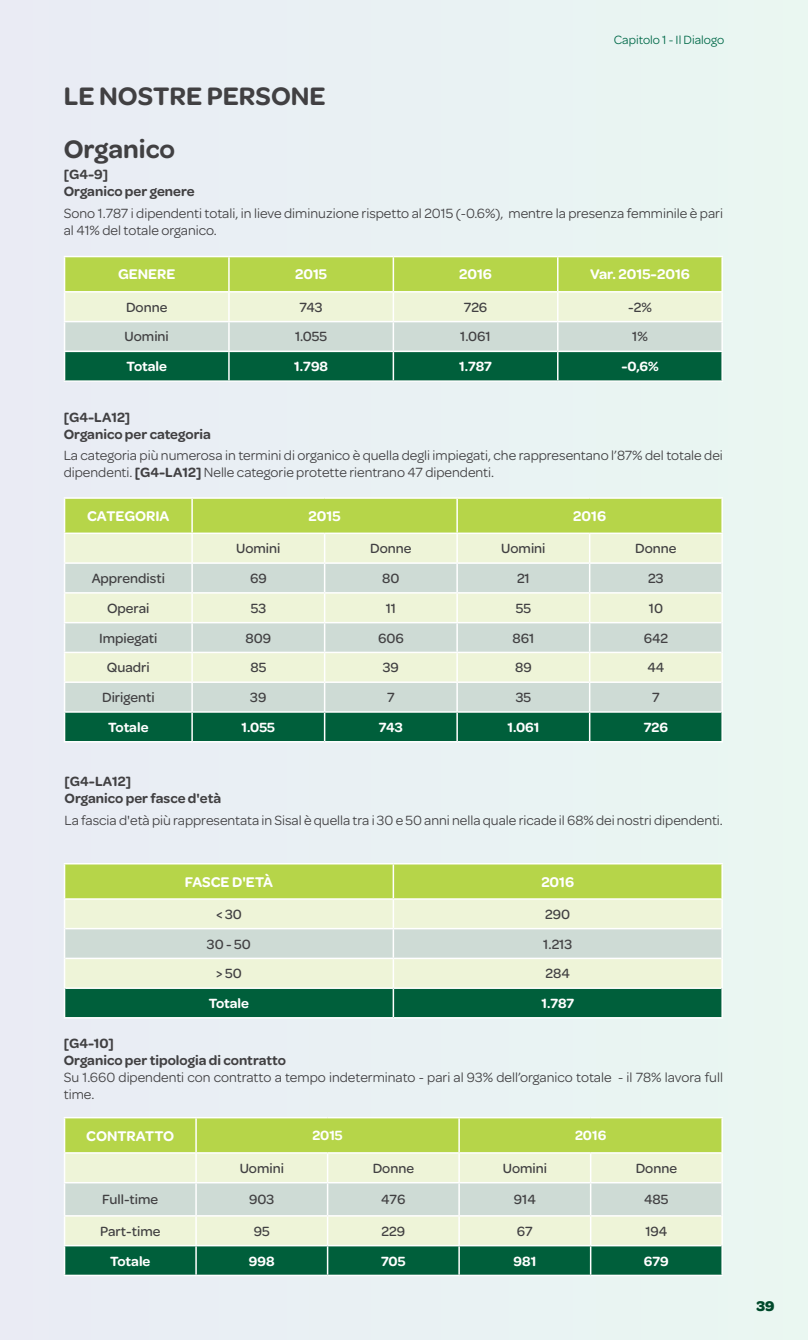
<style>
.page{position:relative;width:808px;height:1340px;background:#fff}
.page>*{position:absolute;margin:0;border:0;box-sizing:border-box;transform-origin:0 0}
.t1{font:600 27px "Omnes";color:#414042}
.t2{font:600 15px "Omnes";color:#fff}
.t3{font:700 15px "Omnes";color:#00492b}
.t4{font:14.25px/17.1px "Omnes";color:#414042}
.t5{font:500 14.25px "Omnes";color:#414042}
.t6{font:600 14.25px/17.1px "Omnes";color:#414042}
.t7{font:600 14.25px "Omnes";color:#fff}
.t8{font:12.75px "Omnes";color:#006948}
.s1{font-weight:600}
</style>
<div class="page">
<div style="left:0;top:0;width:808px;height:1339px;background:#e9f1f3"></div>
<hr style="left:558px;top:256px;width:165px;height:1px;background:#fff">
<hr style="left:721px;top:257px;width:2px;height:34px;background:#fff">
<hr style="left:558px;top:291px;width:165px;height:1px;background:#fff">
<hr style="left:721px;top:292px;width:2px;height:29px;background:#fff">
<hr style="left:558px;top:321px;width:165px;height:1px;background:#fff">
<hr style="left:721px;top:322px;width:2px;height:28px;background:#fff">
<hr style="left:558px;top:350px;width:165px;height:2px;background:#fff">
<hr style="left:721px;top:352px;width:2px;height:28px;background:#fff">
<hr style="left:64px;top:380px;width:165px;height:2px;background:#fff">
<hr style="left:229px;top:380px;width:164px;height:2px;background:#fff">
<hr style="left:393px;top:380px;width:165px;height:2px;background:#fff">
<hr style="left:558px;top:380px;width:165px;height:2px;background:#fff">
<svg style="left:64px;top:256px;width:658px;height:125px;background:#a3c590"></svg>
<hr style="left:64px;top:497px;width:128px;height:2px;background:#fff">
<hr style="left:192px;top:497px;width:133px;height:2px;background:#fff">
<hr style="left:325px;top:497px;width:132px;height:2px;background:#fff">
<hr style="left:457px;top:497px;width:133px;height:2px;background:#fff">
<hr style="left:590px;top:497px;width:133px;height:2px;background:#fff">
<hr style="left:721px;top:499px;width:2px;height:33px;background:#fff">
<hr style="left:590px;top:532px;width:133px;height:2px;background:#fff">
<hr style="left:721px;top:534px;width:2px;height:29px;background:#fff">
<hr style="left:721px;top:563px;width:2px;height:30px;background:#fff">
<hr style="left:721px;top:593px;width:2px;height:29px;background:#fff">
<hr style="left:721px;top:622px;width:2px;height:30px;background:#fff">
<hr style="left:721px;top:652px;width:2px;height:30px;background:#fff">
<hr style="left:721px;top:682px;width:2px;height:30px;background:#fff">
<svg style="left:64px;top:498px;width:658px;height:243px;background:#c0d6b3"></svg>
<hr style="left:721px;top:712px;width:2px;height:29px;background:#fff">
<hr style="left:64px;top:741px;width:128px;height:1px;background:#fff">
<hr style="left:192px;top:741px;width:133px;height:1px;background:#fff">
<hr style="left:325px;top:741px;width:132px;height:1px;background:#fff">
<hr style="left:457px;top:741px;width:133px;height:1px;background:#fff">
<hr style="left:590px;top:741px;width:133px;height:1px;background:#fff">
<hr style="left:393px;top:863px;width:330px;height:1px;background:#fff">
<hr style="left:721px;top:864px;width:2px;height:34px;background:#fff">
<hr style="left:393px;top:898px;width:330px;height:1px;background:#fff">
<hr style="left:721px;top:899px;width:2px;height:29px;background:#fff">
<hr style="left:721px;top:928px;width:2px;height:30px;background:#fff">
<hr style="left:721px;top:958px;width:2px;height:30px;background:#fff">
<svg style="left:64px;top:863px;width:658px;height:154px;background:#b1ce9d"></svg>
<hr style="left:721px;top:988px;width:2px;height:29px;background:#fff">
<hr style="left:64px;top:1017px;width:329px;height:1px;background:#fff">
<hr style="left:393px;top:1017px;width:330px;height:1px;background:#fff">
<hr style="left:64px;top:1116px;width:132px;height:2px;background:#fff">
<hr style="left:196px;top:1116px;width:132px;height:2px;background:#fff">
<hr style="left:328px;top:1116px;width:131px;height:2px;background:#fff">
<hr style="left:459px;top:1116px;width:132px;height:2px;background:#fff">
<hr style="left:591px;top:1116px;width:132px;height:2px;background:#fff">
<hr style="left:721px;top:1118px;width:2px;height:34px;background:#fff">
<hr style="left:591px;top:1152px;width:132px;height:1px;background:#fff">
<hr style="left:721px;top:1153px;width:2px;height:29px;background:#fff">
<hr style="left:721px;top:1182px;width:2px;height:33px;background:#fff">
<hr style="left:721px;top:1215px;width:2px;height:30px;background:#fff">
<svg style="left:64px;top:1117px;width:658px;height:157px;background:#b3cf9f"></svg>
<hr style="left:721px;top:1245px;width:2px;height:29px;background:#fff">
<hr style="left:64px;top:1274px;width:132px;height:2px;background:#fff">
<hr style="left:196px;top:1274px;width:132px;height:2px;background:#fff">
<hr style="left:328px;top:1274px;width:131px;height:2px;background:#fff">
<hr style="left:459px;top:1274px;width:132px;height:2px;background:#fff">
<hr style="left:591px;top:1274px;width:132px;height:2px;background:#fff">
<h1 class="t1" style="left:64px;top:76px;width:263px">LE NOSTRE PERSONE</h1>
<p class="t8" style="left:614px;top:31px;width:112px">Capitolo 1 - Il Dialogo</p>
<h1 class="t1" style="left:64px;top:130px;width:113px">Organico</h1>
<p class="t6" style="left:64px;top:165px;width:132px">[G4-9]<br>Organico per genere</p>
<p class="t4" style="left:64px;top:204px;width:661px">Sono 1.787 i dipendenti totali, in lieve diminuzione rispetto al 2015 (-0.6%), mentre la presenza femminile è pari al 41% del totale organico.</p>
<p class="t2" style="left:118px;top:264px;width:59px">GENERE</p>
<p class="t2" style="left:295px;top:264px;width:34px">2015</p>
<p class="t2" style="left:459px;top:264px;width:34px">2016</p>
<p class="t2" style="left:590px;top:264px;width:101px">Var. 2015-2016</p>
<p class="t5" style="left:126px;top:297px;width:43px">Donne</p>
<p class="t5" style="left:300px;top:297px;width:25px">743</p>
<p class="t5" style="left:464px;top:297px;width:25px">726</p>
<p class="t5" style="left:628px;top:297px;width:25px">-2%</p>
<p class="t5" style="left:125px;top:327px;width:46px">Uomini</p>
<p class="t5" style="left:295px;top:327px;width:34px">1.055</p>
<p class="t5" style="left:460px;top:327px;width:32px">1.061</p>
<p class="t5" style="left:632px;top:327px;width:17px">1%</p>
<p class="t7" style="left:127px;top:356px;width:42px">Totale</p>
<p class="t7" style="left:294px;top:356px;width:36px">1.798</p>
<p class="t7" style="left:459px;top:356px;width:34px">1.787</p>
<p class="t7" style="left:621px;top:356px;width:39px">-0,6%</p>
<p class="t6" style="left:64px;top:408px;width:149px">[G4-LA12]<br>Organico per categoria</p>
<p class="t4" style="left:64px;top:446px;width:661px">La categoria più numerosa in termini di organico è quella degli impiegati, che rappresentano l’87% del totale dei dipendenti. <span class="s1">[G4-LA12]</span> Nelle categorie protette rientrano 47 dipendenti.</p>
<p class="t2" style="left:87px;top:505px;width:84px">CATEGORIA</p>
<p class="t2" style="left:309px;top:505px;width:34px">2015</p>
<p class="t2" style="left:573px;top:505px;width:34px">2016</p>
<p class="t5" style="left:236px;top:538px;width:46px">Uomini</p>
<p class="t5" style="left:370px;top:538px;width:43px">Donne</p>
<p class="t5" style="left:501px;top:538px;width:46px">Uomini</p>
<p class="t5" style="left:635px;top:538px;width:43px">Donne</p>
<p class="t5" style="left:92px;top:568px;width:75px">Apprendisti</p>
<p class="t5" style="left:250px;top:568px;width:18px">69</p>
<p class="t5" style="left:382px;top:568px;width:19px">80</p>
<p class="t5" style="left:517px;top:568px;width:14px">21</p>
<p class="t5" style="left:648px;top:568px;width:17px">23</p>
<p class="t5" style="left:107px;top:598px;width:44px">Operai</p>
<p class="t5" style="left:251px;top:598px;width:17px">53</p>
<p class="t5" style="left:386px;top:598px;width:12px">11</p>
<p class="t5" style="left:516px;top:598px;width:17px">55</p>
<p class="t5" style="left:649px;top:598px;width:16px">10</p>
<p class="t5" style="left:99px;top:628px;width:60px">Impiegati</p>
<p class="t5" style="left:245px;top:628px;width:27px">809</p>
<p class="t5" style="left:378px;top:628px;width:27px">606</p>
<p class="t5" style="left:512px;top:628px;width:23px">861</p>
<p class="t5" style="left:644px;top:628px;width:26px">642</p>
<p class="t5" style="left:107px;top:657px;width:44px">Quadri</p>
<p class="t5" style="left:250px;top:657px;width:17px">85</p>
<p class="t5" style="left:383px;top:657px;width:18px">39</p>
<p class="t5" style="left:515px;top:657px;width:18px">89</p>
<p class="t5" style="left:647px;top:657px;width:18px">44</p>
<p class="t5" style="left:102px;top:687px;width:54px">Dirigenti</p>
<p class="t5" style="left:250px;top:687px;width:18px">39</p>
<p class="t5" style="left:387px;top:687px;width:9px">7</p>
<p class="t5" style="left:516px;top:687px;width:17px">35</p>
<p class="t5" style="left:652px;top:687px;width:9px">7</p>
<p class="t7" style="left:108px;top:717px;width:42px">Totale</p>
<p class="t7" style="left:242px;top:717px;width:35px">1.055</p>
<p class="t7" style="left:379px;top:717px;width:25px">743</p>
<p class="t7" style="left:507px;top:717px;width:33px">1.061</p>
<p class="t7" style="left:644px;top:717px;width:26px">726</p>
<p class="t6" style="left:65px;top:772px;width:158px">[G4-LA12]<br>Organico per fasce d'età</p>
<p class="t4" style="left:65px;top:810px;width:660px">La fascia d'età più rappresentata in Sisal è quella tra i 30 e 50 anni nella quale ricade il 68% dei nostri dipendenti.</p>
<p class="t2" style="left:185px;top:871px;width:90px">FASCE D'ETÀ</p>
<p class="t2" style="left:541px;top:871px;width:34px">2016</p>
<p class="t5" style="left:216px;top:904px;width:27px">&lt; 30</p>
<p class="t5" style="left:545px;top:904px;width:27px">290</p>
<p class="t5" style="left:207px;top:933px;width:45px">30 - 50</p>
<p class="t5" style="left:543px;top:933px;width:31px">1.213</p>
<p class="t5" style="left:216px;top:963px;width:27px">&gt; 50</p>
<p class="t5" style="left:545px;top:963px;width:26px">284</p>
<p class="t7" style="left:209px;top:993px;width:42px">Totale</p>
<p class="t7" style="left:541px;top:993px;width:34px">1.787</p>
<p class="t6" style="left:64px;top:1033px;width:224px">[G4-10]<br>Organico per tipologia di contratto</p>
<p class="t4" style="left:64px;top:1067px;width:661px">Su 1.660 dipendenti con contratto a tempo indeterminato - pari al 93% dell’organico totale - il 78% lavora full time.</p>
<p class="t2" style="left:86px;top:1124px;width:89px">CONTRATTO</p>
<p class="t7" style="left:312px;top:1125px;width:32px">2015</p>
<p class="t7" style="left:575px;top:1125px;width:33px">2016</p>
<p class="t5" style="left:240px;top:1158px;width:46px">Uomini</p>
<p class="t5" style="left:373px;top:1158px;width:43px">Donne</p>
<p class="t5" style="left:503px;top:1158px;width:46px">Uomini</p>
<p class="t5" style="left:636px;top:1158px;width:43px">Donne</p>
<p class="t5" style="left:102px;top:1189px;width:57px">Full-time</p>
<p class="t5" style="left:249px;top:1189px;width:27px">903</p>
<p class="t5" style="left:381px;top:1189px;width:26px">476</p>
<p class="t5" style="left:514px;top:1189px;width:24px">914</p>
<p class="t5" style="left:644px;top:1189px;width:26px">485</p>
<p class="t5" style="left:100px;top:1221px;width:62px">Part-time</p>
<p class="t5" style="left:254px;top:1221px;width:18px">95</p>
<p class="t5" style="left:381px;top:1221px;width:25px">229</p>
<p class="t5" style="left:517px;top:1221px;width:17px">67</p>
<p class="t5" style="left:645px;top:1221px;width:24px">194</p>
<p class="t7" style="left:110px;top:1250px;width:42px">Totale</p>
<p class="t7" style="left:249px;top:1250px;width:27px">998</p>
<p class="t7" style="left:381px;top:1250px;width:26px">705</p>
<p class="t7" style="left:513px;top:1250px;width:24px">981</p>
<p class="t7" style="left:644px;top:1250px;width:26px">679</p>
<p class="t3" style="left:756px;top:1295px;width:20px">39</p>
</div>
